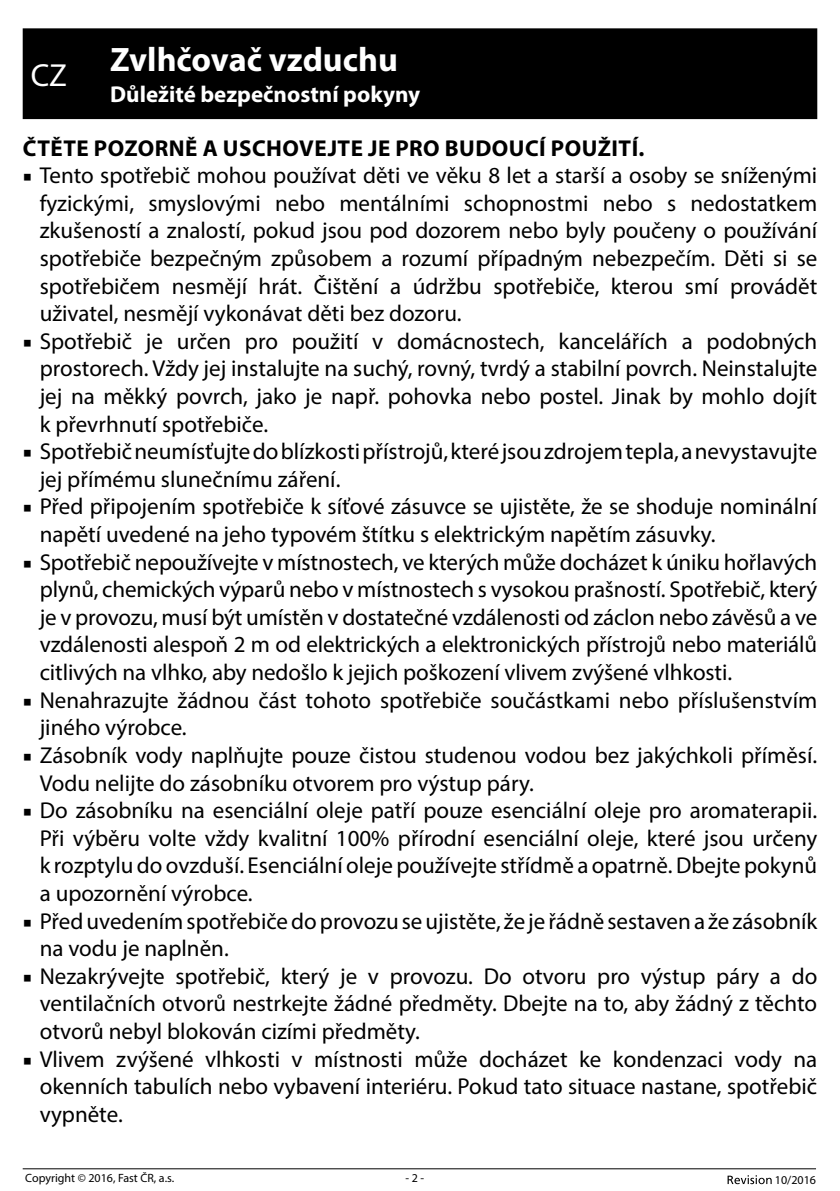
<style>
.page{position:relative;width:840px;height:1191px;background:#fff}
.page>*{position:absolute;margin:0;border:0;box-sizing:border-box;transform-origin:0 0}
.t1{font:700 34px "Myriad Pro";color:#fff}
.t2{font:32px "Myriad Pro";color:#fff}
.t3{font:23px/27.6px "Myriad Pro";color:#000;text-align:justify}
.t4{font:700 23px "Myriad Pro";letter-spacing:.02em;color:#000}
.t5{font:700 23px "Myriad Pro";color:#fff}
.t6{font:12px "Myriad Pro";color:#000}
.s1{font-family:"Minion Pro"}
</style>
<div class="page">
<svg style="left:727px;top:1175px;width:44px;height:9px"></svg>
<hr style="left:23px;top:1168px;width:792px;height:1px;background:#000">
<div style="left:23px;top:28px;width:793px;height:91px;background:#000"></div>
<h1 class="t1" style="left:110px;top:37px;width:289px">Zvlhčovač vzduchu</h1>
<p class="t5" style="left:110px;top:79px;width:311px">Důležité bezpečnostní pokyny</p>
<p class="t4" style="left:23px;top:133px;width:622px">ČTĚTE POZORNĚ A USCHOVEJTE JE PRO BUDOUCÍ POUŽITÍ.</p>
<p class="t3" style="left:40px;top:161px;width:778px;text-indent:-17px"><span class="s1">■</span> Tento spotřebič mohou používat děti ve věku 8 let a starší a osoby se sníženými fyzickými, smyslovými nebo mentálními schopnostmi nebo s nedostatkem zkušeností a znalostí, pokud jsou pod dozorem nebo byly poučeny o používání spotřebiče bezpečným způsobem a rozumí případným nebezpečím. Děti si se spotřebičem nesmějí hrát. Čištění a údržbu spotřebiče, kterou smí provádět uživatel, nesmějí vykonávat děti bez dozoru.</p>
<p class="t3" style="left:40px;top:327px;width:778px;text-indent:-17px"><span class="s1">■</span> Spotřebič je určen pro použití v domácnostech, kancelářích a podobných prostorech. Vždy jej instalujte na suchý, rovný, tvrdý a stabilní povrch. Neinstalujte jej na měkký povrch, jako je např. pohovka nebo postel. Jinak by mohlo dojít k převrhnutí spotřebiče.</p>
<p class="t3" style="left:40px;top:437px;width:778px;text-indent:-17px"><span class="s1">■</span> Spotřebič neumísťujte do blízkosti přístrojů, které jsou zdrojem tepla, a nevystavujte jej přímému slunečnímu záření.</p>
<p class="t3" style="left:40px;top:492px;width:778px;text-indent:-17px"><span class="s1">■</span> Před připojením spotřebiče k síťové zásuvce se ujistěte, že se shoduje nominální napětí uvedené na jeho typovém štítku s elektrickým napětím zásuvky.</p>
<p class="t3" style="left:40px;top:548px;width:778px;text-indent:-17px"><span class="s1">■</span> Spotřebič nepoužívejte v místnostech, ve kterých může docházet k úniku hořlavých plynů, chemických výparů nebo v místnostech s vysokou prašností. Spotřebič, který je v provozu, musí být umístěn v dostatečné vzdálenosti od záclon nebo závěsů a ve vzdálenosti alespoň 2 m od elektrických a elektronických přístrojů nebo materiálů citlivých na vlhko, aby nedošlo k jejich poškození vlivem zvýšené vlhkosti.</p>
<p class="t3" style="left:40px;top:686px;width:778px;text-indent:-17px"><span class="s1">■</span> Nenahrazujte žádnou část tohoto spotřebiče součástkami nebo příslušenstvím jiného výrobce.</p>
<p class="t3" style="left:40px;top:741px;width:778px;text-indent:-17px"><span class="s1">■</span> Zásobník vody naplňujte pouze čistou studenou vodou bez jakýchkoli příměsí.<br>Vodu nelijte do zásobníku otvorem pro výstup páry.</p>
<p class="t3" style="left:40px;top:796px;width:778px;text-indent:-17px"><span class="s1">■</span> Do zásobníku na esenciální oleje patří pouze esenciální oleje pro aromaterapii.<br>Při výběru volte vždy kvalitní 100% přírodní esenciální oleje, které jsou určeny k rozptylu do ovzduší. Esenciální oleje používejte střídmě a opatrně. Dbejte pokynů a upozornění výrobce.</p>
<p class="t3" style="left:40px;top:906px;width:778px;text-indent:-17px"><span class="s1">■</span> Před uvedením spotřebiče do provozu se ujistěte, že je řádně sestaven a že zásobník na vodu je naplněn.</p>
<p class="t3" style="left:40px;top:962px;width:778px;text-indent:-17px"><span class="s1">■</span> Nezakrývejte spotřebič, který je v provozu. Do otvoru pro výstup páry a do ventilačních otvorů nestrkejte žádné předměty. Dbejte na to, aby žádný z těchto otvorů nebyl blokován cizími předměty.</p>
<p class="t3" style="left:40px;top:1044px;width:778px;text-indent:-17px"><span class="s1">■</span> Vlivem zvýšené vlhkosti v místnosti může docházet ke kondenzaci vody na okenních tabulích nebo vybavení interiéru. Pokud tato situace nastane, spotřebič vypněte.</p>
<h2 class="t2" style="left:31px;top:55px;width:38px">CZ</h2>
<p class="t6" style="left:25px;top:1170px;width:150px">Copyright © 2016, Fast ČR, a.s.</p>
<p class="t6" style="left:405px;top:1170px;width:20px">- 2 -</p>
<p class="t6" style="left:774px;top:1172px;width:43px">10/2016</p>
</div>
